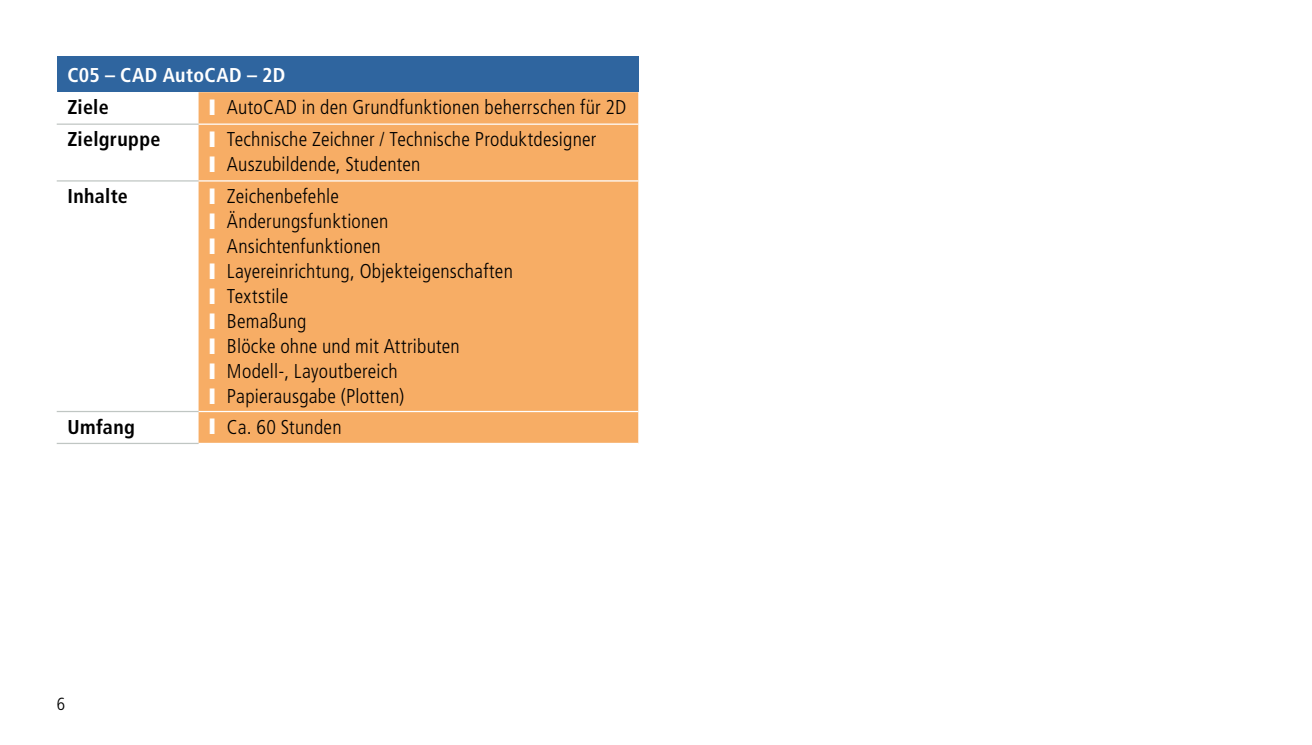
<style>
.page{position:relative;width:1312px;height:745px;background:#fff}
.page>*{position:absolute;margin:0;border:0;box-sizing:border-box;transform-origin:0 0}
.t1{font:300 condensed 20px/25px "Frutiger LT Std";letter-spacing:.01em;color:#000}
.t2{font:700 condensed 20px "Frutiger LT Std";letter-spacing:.015em;color:#000}
.t3{font:700 condensed 20px "Frutiger LT Std";letter-spacing:.02em;color:#fff}
.t4{font:300 condensed 17.5px "Frutiger LT Std";color:#000}
.s1{color:#fff}
</style>
<div class="page">
<div style="left:57px;top:57px;width:581px;height:35px;background:#2f659f"></div>
<div style="left:198px;top:92px;width:440px;height:350px;background:#f7ad65"></div>
<hr style="left:198px;top:123px;width:440px;height:2px;background:#fff">
<hr style="left:198px;top:180px;width:440px;height:1px;background:#fff">
<hr style="left:198px;top:410px;width:440px;height:2px;background:#fff">
<hr style="left:57px;top:123px;width:141px;height:2px;background:#c0c6c3">
<hr style="left:57px;top:180px;width:141px;height:1px;background:#c0c6c3">
<hr style="left:57px;top:410px;width:141px;height:2px;background:#c0c6c3">
<hr style="left:57px;top:442px;width:141px;height:2px;background:#c0c6c3">
<p class="t3" style="left:67px;top:63px;width:219px">C05 – CAD AutoCAD – 2D</p>
<p class="t2" style="left:67px;top:95px;width:43px">Ziele</p>
<p class="t1" style="left:209px;top:95px;width:418px"><span class="s1">❙</span> AutoCAD in den Grundfunktionen beherrschen für 2D</p>
<p class="t2" style="left:67px;top:127px;width:95px">Zielgruppe</p>
<p class="t1" style="left:209px;top:127px;width:389px"><span class="s1">❙</span> Technische Zeichner / Technische Produktdesigner <span class="s1">❙</span> Auszubildende, Studenten</p>
<p class="t2" style="left:67px;top:184px;width:62px">Inhalte</p>
<p class="t1" style="left:209px;top:184px;width:305px"><span class="s1">❙</span> Zeichenbefehle<br><span class="s1">❙</span> Änderungsfunktionen<br><span class="s1">❙</span> Ansichtenfunktionen<br><span class="s1">❙</span> Layereinrichtung, Objekteigenschaften <span class="s1">❙</span> Textstile<br><span class="s1">❙</span> Bemaßung<br><span class="s1">❙</span> Blöcke ohne und mit Attributen<br><span class="s1">❙</span> Modell-, Layoutbereich<br><span class="s1">❙</span> Papierausgabe (Plotten)</p>
<p class="t2" style="left:67px;top:414px;width:69px">Umfang</p>
<p class="t1" style="left:209px;top:414px;width:134px"><span class="s1">❙</span> Ca. 60 Stunden</p>
<p class="t4" style="left:57px;top:693px;width:10px">6</p>
</div>
